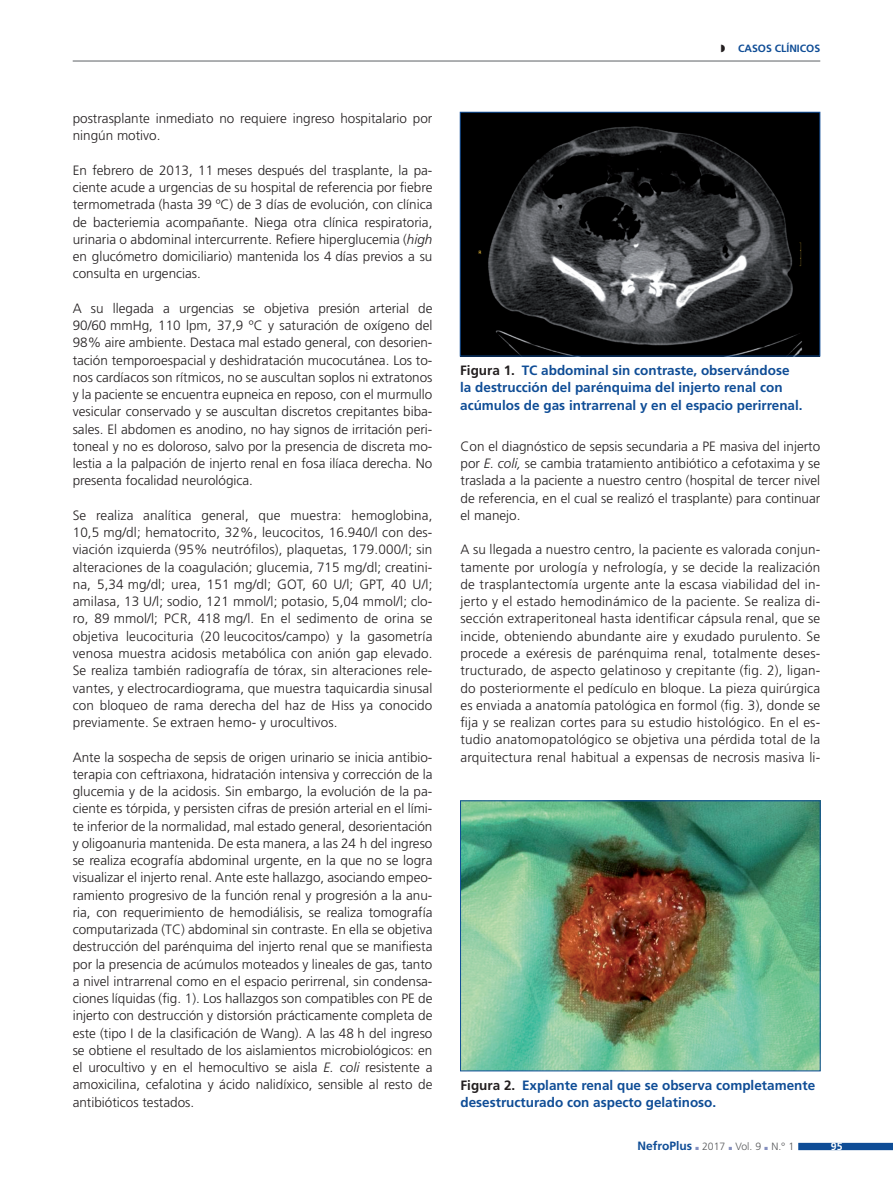
<style>
.page{position:relative;width:893px;height:1191px;background:#fff}
.page>*{position:absolute;margin:0;border:0;box-sizing:border-box;transform-origin:0 0}
.t1{font:300 13.5px/17.2px "Frutiger";color:#231f20;text-align:justify}
.t2{font:700 13.5px/17.2px "Frutiger";color:#0f4d96}
.t3{font:700 12px "Frutiger";color:#0f4d96}
.t4{font:300 10.5px "Frutiger";color:#57585a}
.t5{font:700 10.5px "Frutiger";color:#0f4d96}
.t6{font:700 10.5px "Frutiger";color:#fff}
.s1{font-style:italic}
.s2{color:#231f20}
.s3{color:#858fbf}
</style>
<div class="page">
<svg style="left:798px;top:1142px;width:95px;height:8px"></svg>
<hr style="left:73px;top:60px;width:747px;height:2px;background:#939598">
<img style="left:462px;top:802px;width:357px;height:267px">
<div style="left:460px;top:800px;width:361px;height:271px;border:1px solid #0f4d96"></div>
<img style="left:462px;top:114px;width:356px;height:240px">
<div style="left:460px;top:112px;width:360px;height:244px;border:1px solid #0f4d96"></div>
<p class="t1" style="left:73px;top:110px;width:361px">postrasplante inmediato no requiere ingreso hospitalario por ningún motivo.</p>
<p class="t1" style="left:73px;top:161px;width:361px">En febrero de 2013, 11 meses después del trasplante, la pa&shy;ciente acude a urgencias de su hospital de referencia por fiebre termometrada (hasta 39 ºC) de 3 días de evolución, con clínica de bacteriemia acompañante. Niega otra clínica respiratoria, urinaria o abdominal intercurrente. Refiere hiperglucemia (<span class="s1">high </span>en glucómetro domiciliario) mantenida los 4 días previos a su consulta en urgencias.</p>
<p class="t1" style="left:73px;top:299px;width:361px">A su llegada a urgencias se objetiva presión arterial de 90/60 mmHg, 110 lpm, 37,9 ºC y saturación de oxígeno del 98% aire ambiente. Destaca mal estado general, con desorien&shy;tación temporoespacial y deshidratación mucocutánea. Los to&shy;nos cardíacos son rítmicos, no se auscultan soplos ni extratonos y la paciente se encuentra eupneica en reposo, con el murmullo vesicular conservado y se auscultan discretos crepitantes biba&shy;sales. El abdomen es anodino, no hay signos de irritación peri&shy;toneal y no es doloroso, salvo por la presencia de discreta mo&shy;lestia a la palpación de injerto renal en fosa ilíaca derecha. No presenta focalidad neurológica.</p>
<p class="t1" style="left:73px;top:506px;width:361px">Se realiza analítica general, que muestra: hemoglobina, 10,5 mg/dl; hematocrito, 32%, leucocitos, 16.940/l con des&shy;viación izquierda (95% neutrófilos), plaquetas, 179.000/l; sin alteraciones de la coagulación; glucemia, 715 mg/dl; creatini&shy;na, 5,34 mg/dl; urea, 151 mg/dl; GOT, 60 U/l; GPT, 40 U/l; amilasa, 13 U/l; sodio, 121 mmol/l; potasio, 5,04 mmol/l; clo&shy;ro, 89 mmol/l; PCR, 418 mg/l. En el sedimento de orina se objetiva leucocituria (20 leucocitos/campo) y la gasometría venosa muestra acidosis metabólica con anión gap elevado.<br>Se realiza también radiografía de tórax, sin alteraciones rele&shy;vantes, y electrocardiograma, que muestra taquicardia sinusal con bloqueo de rama derecha del haz de Hiss ya conocido previamente. Se extraen hemo- y urocultivos.</p>
<p class="t1" style="left:73px;top:748px;width:361px">Ante la sospecha de sepsis de origen urinario se inicia antibio&shy;terapia con ceftriaxona, hidratación intensiva y corrección de la glucemia y de la acidosis. Sin embargo, la evolución de la pa&shy;ciente es tórpida, y persisten cifras de presión arterial en el lími&shy;te inferior de la normalidad, mal estado general, desorientación y oligoanuria mantenida. De esta manera, a las 24 h del ingreso se realiza ecografía abdominal urgente, en la que no se logra visualizar el injerto renal. Ante este hallazgo, asociando empeo&shy;ramiento progresivo de la función renal y progresión a la anu&shy;ria, con requerimiento de hemodiálisis, se realiza tomografía computarizada (TC) abdominal sin contraste. En ella se objetiva destrucción del parénquima del injerto renal que se manifiesta por la presencia de acúmulos moteados y lineales de gas, tanto a nivel intrarrenal como en el espacio perirrenal, sin condensa&shy;ciones líquidas (fig. 1). Los hallazgos son compatibles con PE de injerto con destrucción y distorsión prácticamente completa de este (tipo I de la clasificación de Wang). A las 48 h del ingreso se obtiene el resultado de los aislamientos microbiológicos: en el urocultivo y en el hemocultivo se aisla <span class="s1">E. coli</span> resistente a amoxicilina, cefalotina y ácido nalidíxico, sensible al resto de antibióticos testados.</p>
<p class="t5" style="left:721px;top:42px;width:101px"><span class="s2">◗</span> CASOS CLÍNICOS</p>
<p class="t2" style="left:460px;top:361px;width:344px"><span class="s2">Figura 1.</span> TC abdominal sin contraste, observándose la destrucción del parénquima del injerto renal con acúmulos de gas intrarrenal y en el espacio perirrenal.</p>
<p class="t1" style="left:460px;top:437px;width:361px">Con el diagnóstico de sepsis secundaria a PE masiva del injerto por <span class="s1">E. coli,</span> se cambia tratamiento antibiótico a cefotaxima y se traslada a la paciente a nuestro centro (hospital de tercer nivel de referencia, en el cual se realizó el trasplante) para continuar el manejo.</p>
<p class="t1" style="left:460px;top:541px;width:361px">A su llegada a nuestro centro, la paciente es valorada conjun&shy;tamente por urología y nefrología, y se decide la realización de trasplantectomía urgente ante la escasa viabilidad del in&shy;jerto y el estado hemodinámico de la paciente. Se realiza di&shy;sección extraperitoneal hasta identificar cápsula renal, que se incide, obteniendo abundante aire y exudado purulento. Se procede a exéresis de parénquima renal, totalmente deses&shy;tructurado, de aspecto gelatinoso y crepitante (fig. 2), ligan&shy;do posteriormente el pedículo en bloque. La pieza quirúrgica es enviada a anatomía patológica en formol (fig. 3), donde se fija y se realizan cortes para su estudio histológico. En el es&shy;tudio anatomopatológico se objetiva una pérdida total de la arquitectura renal habitual a expensas de necrosis masiva li-</p>
<p class="t2" style="left:460px;top:1076px;width:356px"><span class="s2">Figura 2.</span> Explante renal que se observa completamente desestructurado con aspecto gelatinoso.</p>
<p class="t3" style="left:637px;top:1139px;width:56px">NefroPlus</p>
<p class="t4" style="left:695px;top:1140px;width:100px"><span class="s3">■</span> 2017 <span class="s3">■</span> Vol. 9 <span class="s3">■</span> N.° 1</p>
<p class="t6" style="left:831px;top:1140px;width:13px">95</p>
</div>
